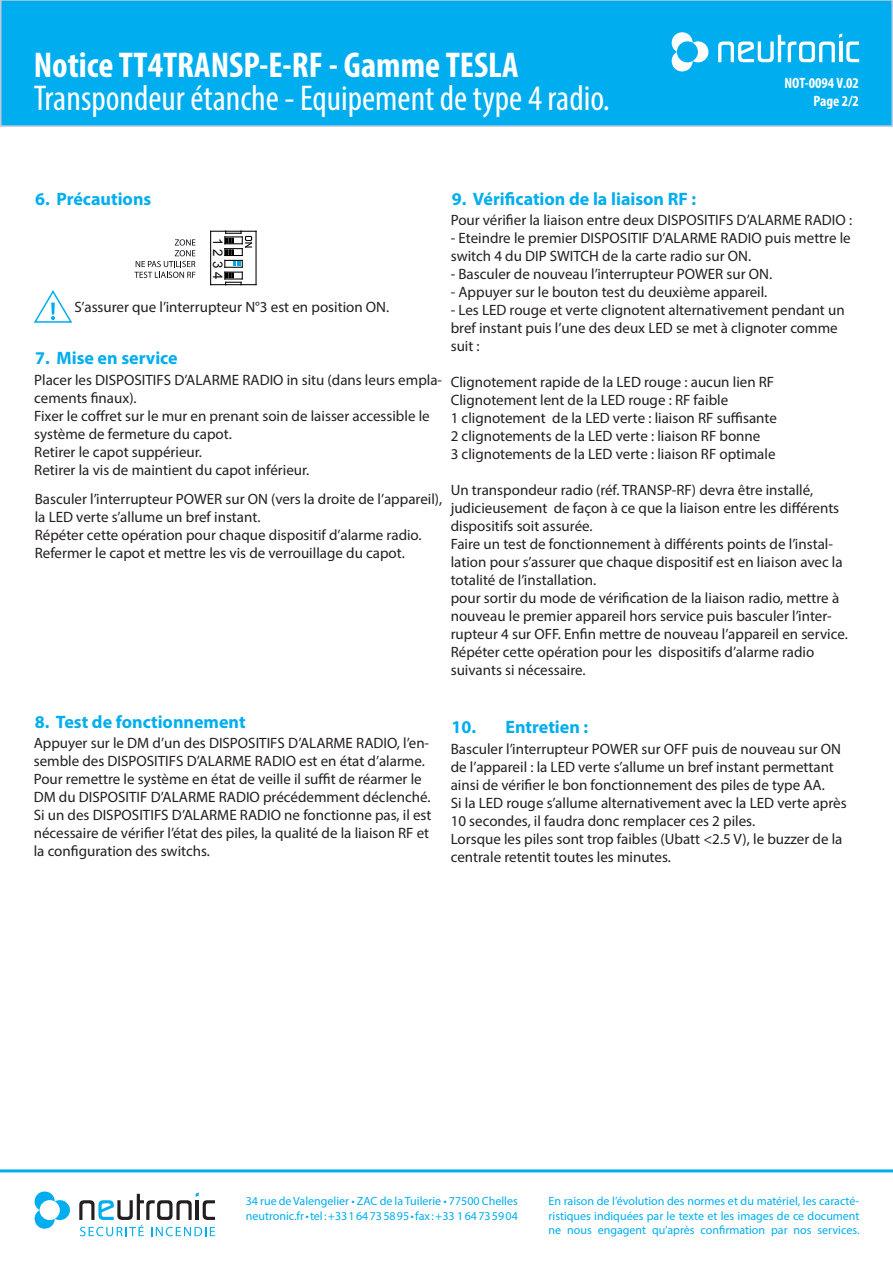
<style>
.page{position:relative;width:893px;height:1263px;background:#fff}
.page>*{position:absolute;margin:0;border:0;box-sizing:border-box;transform-origin:0 0}
.t1{font:condensed 36px "Myriad Pro";color:#fff}
.t2{font:700 condensed 36px "Myriad Pro";color:#fff}
.t3{font:700 18px "Myriad Pro";color:#00aeef}
.t4{font:15px/18px "Myriad Pro";color:#231f20}
.t5{font:700 condensed 15px "Myriad Pro";color:#fff}
.t6{font:13.35px "Arial";color:#0e0c15}
.t7{font:12px/14.4px "Myriad Pro";color:#00aeef;text-align:justify}
</style>
<div class="page">
<div style="left:0;top:0;width:893px;height:127px;background:#00aeef;border:2px solid #c0cadc"></div>
<svg style="left:718px;top:33px;width:141px;height:29px"></svg>
<svg style="left:671px;top:32px;width:37px;height:40px"></svg>
<hr style="left:0;top:1169px;width:893px;height:3px;background:#00aeef">
<svg style="left:79px;top:1192px;width:136px;height:44px"></svg>
<svg style="left:34px;top:1191px;width:36px;height:38px"></svg>
<hr style="left:210px;top:231px;width:1px;height:54px;background:#000001">
<hr style="left:255px;top:231px;width:2px;height:54px;background:#000001">
<svg style="left:211px;top:231px;width:45px;height:54px"></svg>
<svg style="left:134px;top:239px;width:61px;height:39px"></svg>
<svg style="left:33px;top:290px;width:40px;height:33px"></svg>
<h1 class="t2" style="left:34px;top:42px;width:486px">Notice TT4TRANSP-E-RF - Gamme TESLA</h1>
<p class="t5" style="left:785px;top:73px;width:76px">NOT-0094 V.02</p>
<h1 class="t1" style="left:34px;top:77px;width:578px">Transpondeur étanche - Equipement de type 4 radio.</h1>
<p class="t5" style="left:814px;top:91px;width:47px">Page 2/2</p>
<p class="t3" style="left:35px;top:187px;width:118px">6. Précautions</p>
<p class="t6" style="left:226px;top:238px;width:42px;rotate:90deg">1 2 3 4</p>
<p class="t4" style="left:74px;top:298px;width:316px">S’assurer que l’interrupteur N°3 est en position ON.</p>
<p class="t3" style="left:35px;top:346px;width:144px">7. Mise en service</p>
<p class="t4" style="left:34px;top:370px;width:409px">Placer les DISPOSITIFS D’ALARME RADIO in situ (dans leurs empla&shy;cements finaux).<br>Fixer le coffret sur le mur en prenant soin de laisser accessible le système de fermeture du capot.<br>Retirer le capot suppérieur.<br>Retirer la vis de maintient du capot inférieur.</p>
<p class="t4" style="left:35px;top:489px;width:409px">Basculer l’interrupteur POWER sur ON (vers la droite de l’appareil), la LED verte s’allume un bref instant.<br>Répéter cette opération pour chaque dispositif d’alarme radio.<br>Refermer le capot et mettre les vis de verrouillage du capot.</p>
<p class="t3" style="left:452px;top:187px;width:246px">9. Vérification de la liaison RF :</p>
<p class="t4" style="left:451px;top:211px;width:403px">Pour vérifier la liaison entre deux DISPOSITIFS D’ALARME RADIO :</p>
<p class="t4" style="left:451px;top:229px;width:402px">- Eteindre le premier DISPOSITIF D’ALARME RADIO puis mettre le switch 4 du DIP SWITCH de la carte radio sur ON.</p>
<p class="t4" style="left:451px;top:265px;width:323px">- Basculer de nouveau l’interrupteur POWER sur ON.</p>
<p class="t4" style="left:451px;top:283px;width:318px">- Appuyer sur le bouton test du deuxième appareil.</p>
<p class="t4" style="left:451px;top:301px;width:395px">- Les LED rouge et verte clignotent alternativement pendant un bref instant puis l’une des deux LED se met à clignoter comme suit :</p>
<p class="t4" style="left:451px;top:373px;width:328px">Clignotement rapide de la LED rouge : aucun lien RF Clignotement lent de la LED rouge : RF faible<br>1 clignotement de la LED verte : liaison RF suffisante 2 clignotements de la LED verte : liaison RF bonne<br>3 clignotements de la LED verte : liaison RF optimale</p>
<p class="t4" style="left:451px;top:481px;width:399px">Un transpondeur radio (réf. TRANSP-RF) devra être installé, judicieusement de façon à ce que la liaison entre les différents dispositifs soit assurée.<br>Faire un test de fonctionnement à différents points de l’instal&shy;lation pour s’assurer que chaque dispositif est en liaison avec la totalité de l’installation.<br>pour sortir du mode de vérification de la liaison radio, mettre à nouveau le premier appareil hors service puis basculer l’inter&shy;rupteur 4 sur OFF. Enfin mettre de nouveau l’appareil en service.<br>Répéter cette opération pour les dispositifs d’alarme radio suivants si nécessaire.</p>
<p class="t3" style="left:35px;top:710px;width:212px">8. Test de fonctionnement</p>
<p class="t4" style="left:34px;top:734px;width:399px">Appuyer sur le DM d’un des DISPOSITIFS D’ALARME RADIO, l’en&shy;semble des DISPOSITIFS D’ALARME RADIO est en état d’alarme.<br>Pour remettre le système en état de veille il suffit de réarmer le DM du DISPOSITIF D’ALARME RADIO précédemment déclenché.<br>Si un des DISPOSITIFS D’ALARME RADIO ne fonctionne pas, il est nécessaire de vérifier l’état des piles, la qualité de la liaison RF et la configuration des switchs.</p>
<p class="t3" style="left:451px;top:715px;width:138px">10. Entretien :</p>
<p class="t4" style="left:451px;top:739px;width:397px">Basculer l’interrupteur POWER sur OFF puis de nouveau sur ON de l’appareil : la LED verte s’allume un bref instant permettant ainsi de vérifier le bon fonctionnement des piles de type AA.<br>Si la LED rouge s’allume alternativement avec la LED verte après 10 secondes, il faudra donc remplacer ces 2 piles.<br>Lorsque les piles sont trop faibles (Ubatt &lt;2.5 V), le buzzer de la centrale retentit toutes les minutes.</p>
<p class="t7" style="left:246px;top:1194px;width:274px">34 rue de Valengelier • ZAC de la Tuilerie • 77500 Chelles neutronic.fr • tel : +33 1 64 73 58 95 • fax : +33 1 64 73 59 04</p>
<p class="t7" style="left:549px;top:1194px;width:312px">En raison de l’évolution des normes et du matériel, les caracté&shy;ristiques indiquées par le texte et les images de ce document ne nous engagent qu’après confirmation par nos services.</p>
</div>
